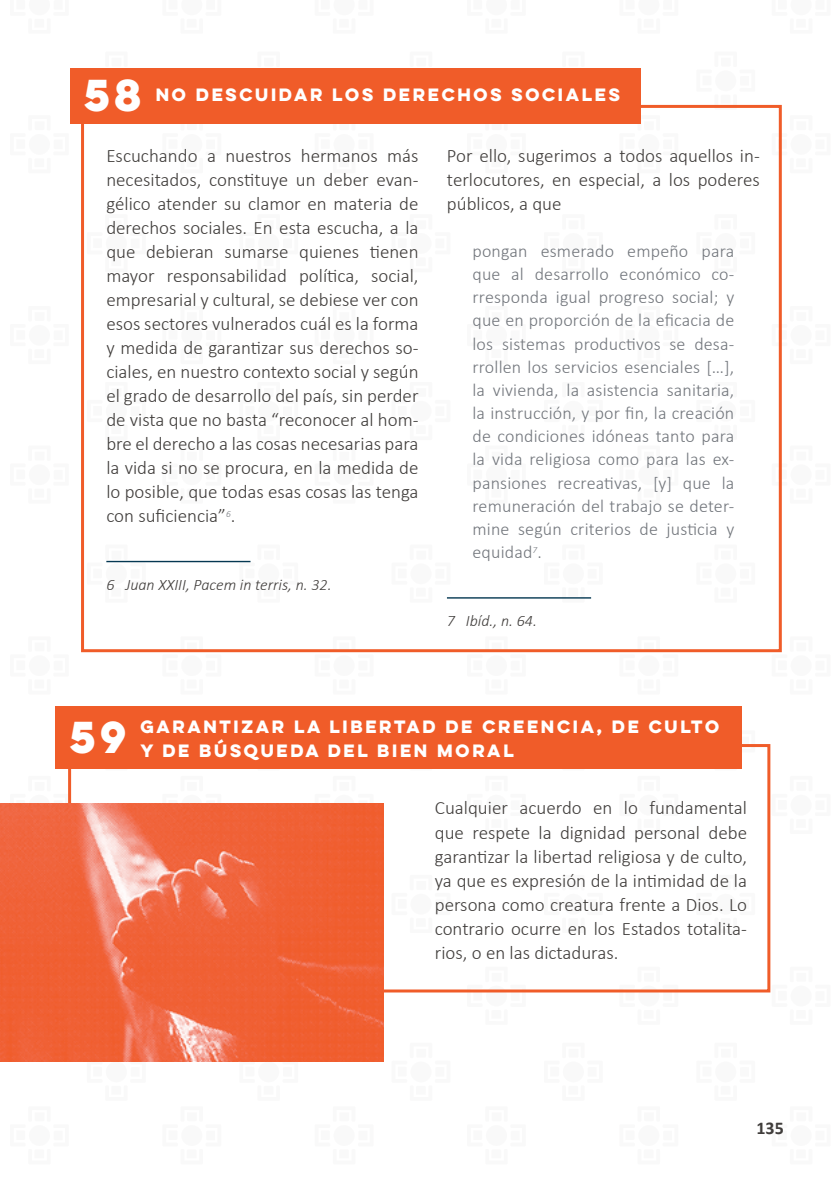
<style>
.page{position:relative;width:840px;height:1191px;background:#fff}
.page>*{position:absolute;margin:0;border:0;box-sizing:border-box;transform-origin:0 0}
.t1{font:700 40px "Lulo Clean W01 One";color:#fff}
.t2{font:300 19px/24px "Calibri";color:#403d3b;text-align:justify}
.t3{font:300 18px/23.2px "Calibri";letter-spacing:.01em;color:#72767c;text-align:justify}
.t4{font:700 18px "Calibri";color:#403d3b}
.t5{font:700 16px/24px "Lulo Clean W01 One";letter-spacing:-.06em;color:#fff}
.t6{font:italic 300 16px "Calibri";color:#403d3b}
</style>
<div class="page">
<div style="left:29px;top:1125px;width:21px;height:21px;background:#f9f9f9;border-radius:50%"></div>
<div style="left:181px;top:1125px;width:21px;height:21px;background:#f9f9f9;border-radius:50%"></div>
<div style="left:333px;top:1125px;width:21px;height:21px;background:#f9f9f9;border-radius:50%"></div>
<div style="left:485px;top:1125px;width:22px;height:21px;background:#f9f9f9;border-radius:50%"></div>
<div style="left:637px;top:1125px;width:22px;height:21px;background:#f9f9f9;border-radius:50%"></div>
<div style="left:790px;top:1125px;width:21px;height:21px;background:#f9f9f9;border-radius:50%"></div>
<svg style="left:87px;top:1061px;width:59px;height:1px"></svg>
<div style="left:106px;top:1061px;width:21px;height:21px;background:#f9f9f9;border-radius:50%"></div>
<svg style="left:239px;top:1061px;width:59px;height:1px"></svg>
<div style="left:258px;top:1061px;width:21px;height:21px;background:#f9f9f9;border-radius:50%"></div>
<div style="left:410px;top:1061px;width:21px;height:21px;background:#f9f9f9;border-radius:50%"></div>
<svg style="left:466px;top:992px;width:59px;height:1px"></svg>
<div style="left:485px;top:985px;width:22px;height:21px;background:linear-gradient(to right,#fafafa,#f9f9f9);border-radius:50%"></div>
<div style="left:562px;top:1061px;width:21px;height:21px;background:#f9f9f9;border-radius:50%"></div>
<svg style="left:619px;top:992px;width:59px;height:1px"></svg>
<div style="left:637px;top:985px;width:22px;height:21px;background:linear-gradient(to right,#fafafa,#f9f9f9);border-radius:50%"></div>
<div style="left:714px;top:1061px;width:22px;height:21px;background:#f9f9f9;border-radius:50%"></div>
<div style="left:790px;top:985px;width:21px;height:21px;background:#f9f9f9;border-radius:50%"></div>
<div style="left:410px;top:893px;width:21px;height:21px;background:#f9f9f9;border-radius:50%"></div>
<div style="left:562px;top:893px;width:21px;height:21px;background:#f9f9f9;border-radius:50%"></div>
<div style="left:714px;top:893px;width:22px;height:21px;background:#f9f9f9;border-radius:50%"></div>
<div style="left:29px;top:794px;width:21px;height:21px;background:#f9f9f9;border-radius:50%"></div>
<div style="left:181px;top:794px;width:21px;height:21px;background:#f9f9f9;border-radius:50%"></div>
<div style="left:333px;top:794px;width:21px;height:21px;background:#f9f9f9;border-radius:50%"></div>
<div style="left:485px;top:794px;width:22px;height:21px;background:#f9f9f9;border-radius:50%"></div>
<div style="left:637px;top:794px;width:22px;height:21px;background:#f9f9f9;border-radius:50%"></div>
<div style="left:790px;top:794px;width:21px;height:21px;background:#f9f9f9;border-radius:50%"></div>
<div style="left:29px;top:655px;width:21px;height:21px;background:#f9f9f9;border-radius:50%"></div>
<svg style="left:162px;top:652px;width:59px;height:1px"></svg>
<div style="left:181px;top:655px;width:21px;height:21px;background:#f9f9f9;border-radius:50%"></div>
<svg style="left:314px;top:652px;width:59px;height:1px"></svg>
<div style="left:333px;top:655px;width:21px;height:21px;background:#f9f9f9;border-radius:50%"></div>
<svg style="left:466px;top:652px;width:59px;height:1px"></svg>
<div style="left:485px;top:655px;width:22px;height:21px;background:#f9f9f9;border-radius:50%"></div>
<svg style="left:619px;top:652px;width:59px;height:1px"></svg>
<div style="left:637px;top:655px;width:22px;height:21px;background:#f9f9f9;border-radius:50%"></div>
<svg style="left:741px;top:712px;width:1px;height:57px"></svg>
<svg style="left:771px;top:636px;width:11px;height:17px"></svg>
<div style="left:790px;top:655px;width:21px;height:21px;background:#f9f9f9;border-radius:50%"></div>
<svg style="left:106px;top:560px;width:40px;height:3px"></svg>
<div style="left:106px;top:563px;width:21px;height:21px;background:#f9f9f9;border-radius:50%"></div>
<svg style="left:239px;top:560px;width:12px;height:3px"></svg>
<div style="left:258px;top:563px;width:21px;height:21px;background:#f9f9f9;border-radius:50%"></div>
<div style="left:410px;top:563px;width:21px;height:21px;background:#f9f9f9;border-radius:50%"></div>
<svg style="left:543px;top:597px;width:49px;height:2px"></svg>
<div style="left:562px;top:563px;width:21px;height:21px;background:#f9f9f9;border-radius:50%"></div>
<div style="left:714px;top:563px;width:22px;height:21px;background:#f9f9f9;border-radius:50%"></div>
<div style="left:29px;top:464px;width:21px;height:21px;background:#f9f9f9;border-radius:50%"></div>
<div style="left:181px;top:464px;width:21px;height:21px;background:#f9f9f9;border-radius:50%"></div>
<div style="left:333px;top:464px;width:21px;height:21px;background:#f9f9f9;border-radius:50%"></div>
<div style="left:485px;top:464px;width:22px;height:21px;background:#f9f9f9;border-radius:50%"></div>
<div style="left:637px;top:464px;width:22px;height:21px;background:#f9f9f9;border-radius:50%"></div>
<svg style="left:781px;top:445px;width:1px;height:59px"></svg>
<div style="left:790px;top:464px;width:21px;height:21px;background:#f9f9f9;border-radius:50%"></div>
<div style="left:29px;top:325px;width:21px;height:21px;background:#f9f9f9;border-radius:50%"></div>
<div style="left:106px;top:401px;width:21px;height:21px;background:#f9f9f9;border-radius:50%"></div>
<div style="left:181px;top:325px;width:21px;height:21px;background:#f9f9f9;border-radius:50%"></div>
<div style="left:258px;top:401px;width:21px;height:21px;background:#f9f9f9;border-radius:50%"></div>
<div style="left:333px;top:325px;width:21px;height:21px;background:#f9f9f9;border-radius:50%"></div>
<div style="left:410px;top:401px;width:21px;height:21px;background:#f9f9f9;border-radius:50%"></div>
<div style="left:485px;top:325px;width:22px;height:21px;background:#f9f9f9;border-radius:50%"></div>
<div style="left:562px;top:401px;width:21px;height:21px;background:#f9f9f9;border-radius:50%"></div>
<div style="left:637px;top:325px;width:22px;height:21px;background:#f9f9f9;border-radius:50%"></div>
<div style="left:714px;top:401px;width:22px;height:21px;background:#f9f9f9;border-radius:50%"></div>
<svg style="left:781px;top:306px;width:1px;height:58px"></svg>
<div style="left:790px;top:325px;width:21px;height:21px;background:#f9f9f9;border-radius:50%"></div>
<div style="left:106px;top:233px;width:21px;height:21px;background:#f9f9f9;border-radius:50%"></div>
<div style="left:258px;top:233px;width:21px;height:21px;background:#f9f9f9;border-radius:50%"></div>
<div style="left:410px;top:233px;width:21px;height:21px;background:#f9f9f9;border-radius:50%"></div>
<div style="left:562px;top:233px;width:21px;height:21px;background:#f9f9f9;border-radius:50%"></div>
<div style="left:714px;top:233px;width:22px;height:21px;background:#f9f9f9;border-radius:50%"></div>
<div style="left:29px;top:134px;width:21px;height:21px;background:#f9f9f9;border-radius:50%"></div>
<svg style="left:162px;top:123px;width:59px;height:1px"></svg>
<div style="left:181px;top:134px;width:21px;height:21px;background:#f9f9f9;border-radius:50%"></div>
<svg style="left:314px;top:123px;width:59px;height:1px"></svg>
<div style="left:333px;top:134px;width:21px;height:21px;background:#f9f9f9;border-radius:50%"></div>
<svg style="left:466px;top:123px;width:59px;height:1px"></svg>
<div style="left:485px;top:134px;width:22px;height:21px;background:#f9f9f9;border-radius:50%"></div>
<svg style="left:619px;top:115px;width:22px;height:9px"></svg>
<div style="left:637px;top:134px;width:22px;height:21px;background:#f9f9f9;border-radius:50%"></div>
<svg style="left:781px;top:115px;width:1px;height:58px"></svg>
<div style="left:790px;top:134px;width:21px;height:21px;background:#f9f9f9;border-radius:50%"></div>
<svg style="left:695px;top:104px;width:59px;height:1px"></svg>
<div style="left:714px;top:70px;width:22px;height:21px;background:#f9f9f9;border-radius:50%"></div>
<div style="left:71px;top:68px;width:569px;height:55px;background:#f05c29"></div>
<div style="left:81px;top:105px;width:700px;height:547px;border:3px solid #f05c29"></div>
<hr style="left:106px;top:561px;width:144px;height:1px;background:#053852">
<hr style="left:446px;top:597px;width:144px;height:1px;background:#053852">
<div style="left:55px;top:706px;width:686px;height:63px;background:#f05c29"></div>
<div style="left:68px;top:744px;width:702px;height:248px;border:3px solid #f05c29"></div>
<img style="left:0;top:803px;width:383px;height:258px">
<h1 class="t1" style="left:84px;top:66px;width:68px">58</h1>
<p class="t5" style="left:156px;top:83px;width:469px">NO DESCUIDAR LOS DERECHOS SOCIALES</p>
<p class="t2" style="left:106px;top:143px;width:313px">Escuchando a nuestros hermanos más necesitados, constituye un deber evan&shy;gélico atender su clamor en materia de derechos sociales. En esta escucha, a la que debieran sumarse quienes tienen mayor responsabilidad política, social, empresarial y cultural, se debiese ver con esos sectores vulnerados cuál es la forma y medida de garantizar sus derechos so&shy;ciales, en nuestro contexto social y según el grado de desarrollo del país, sin perder de vista que no basta “reconocer al hom&shy;bre el derecho a las cosas necesarias para la vida si no se procura, en la medida de lo posible, que todas esas cosas las tenga con suficiencia”<sup>6</sup>.</p>
<p class="t2" style="left:446px;top:143px;width:314px">Por ello, sugerimos a todos aquellos in&shy;terlocutores, en especial, a los poderes públicos, a que</p>
<p class="t3" style="left:472px;top:239px;width:263px">pongan esmerado empeño para que al desarrollo económico co&shy;rresponda igual progreso social; y que en proporción de la eficacia de los sistemas productivos se desa&shy;rrollen los servicios esenciales […], la vivienda, la asistencia sanitaria, la instrucción, y por fin, la creación de condiciones idóneas tanto para la vida religiosa como para las ex&shy;pansiones recreativas, [y] que la remuneración del trabajo se deter&shy;mine según criterios de justicia y equidad<sup>7</sup>.</p>
<p class="t6" style="left:106px;top:574px;width:227px">6 Juan XXIII, Pacem in terris, n. 32.</p>
<p class="t6" style="left:446px;top:611px;width:91px">7 Ibíd., n. 64.</p>
<h1 class="t1" style="left:69px;top:708px;width:67px">59</h1>
<p class="t5" style="left:140px;top:715px;width:583px">GARANTIZAR LA LIBERTAD DE CREENCIA, DE CULTO<br>Y DE BÚSQUEDA DEL BIEN MORAL</p>
<p class="t2" style="left:434px;top:796px;width:313px">Cualquier acuerdo en lo fundamental que respete la dignidad personal debe garantizar la libertad religiosa y de culto, ya que es expresión de la intimidad de la persona como creatura frente a Dios. Lo contrario ocurre en los Estados totalita&shy;rios, o en las dictaduras.</p>
<p class="t4" style="left:756px;top:1116px;width:29px">135</p>
</div>
